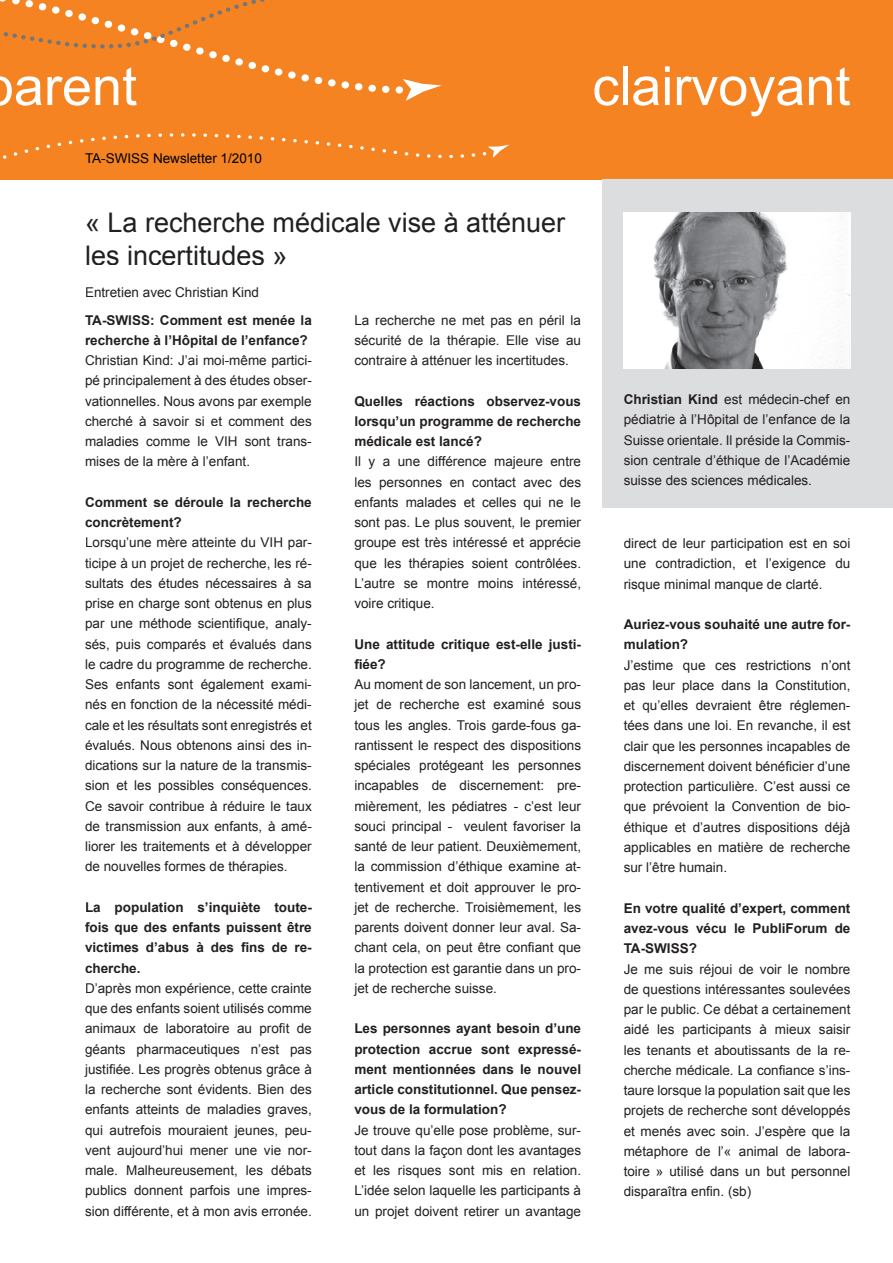
<style>
.page{position:relative;width:893px;height:1263px;background:#fff}
.page>*{position:absolute;margin:0;border:0;box-sizing:border-box;transform-origin:0 0}
.t1{font:54px "Arial";color:#fff}
.t2{font:27px/32.4px "Arial";color:#231f20}
.t3{font:13.5px/20.2px "Arial";color:#231f20;text-align:justify}
.t4{font:700 13.5px/20.2px "Arial";color:#231f20}
.t5{font:13.5px "Arial";color:#000}
.s1{font-weight:700}
</style>
<div class="page">
<div style="left:0;top:0;width:893px;height:179px;background:#f58322"></div>
<svg style="left:3px;top:155px;width:4px;height:4px"></svg>
<svg style="left:14px;top:152px;width:4px;height:4px"></svg>
<svg style="left:24px;top:149px;width:4px;height:4px"></svg>
<svg style="left:35px;top:147px;width:4px;height:4px"></svg>
<svg style="left:46px;top:145px;width:4px;height:3px"></svg>
<svg style="left:58px;top:142px;width:3px;height:4px"></svg>
<svg style="left:80px;top:139px;width:4px;height:4px"></svg>
<svg style="left:91px;top:138px;width:4px;height:3px"></svg>
<svg style="left:102px;top:137px;width:4px;height:3px"></svg>
<svg style="left:113px;top:136px;width:4px;height:3px"></svg>
<svg style="left:136px;top:134px;width:3px;height:4px"></svg>
<svg style="left:147px;top:134px;width:4px;height:3px"></svg>
<svg style="left:158px;top:133px;width:4px;height:4px"></svg>
<svg style="left:170px;top:133px;width:3px;height:4px"></svg>
<svg style="left:181px;top:133px;width:3px;height:4px"></svg>
<svg style="left:192px;top:133px;width:4px;height:4px"></svg>
<svg style="left:203px;top:134px;width:4px;height:3px"></svg>
<svg style="left:226px;top:134px;width:3px;height:4px"></svg>
<svg style="left:237px;top:135px;width:4px;height:3px"></svg>
<svg style="left:248px;top:135px;width:4px;height:4px"></svg>
<svg style="left:259px;top:136px;width:4px;height:4px"></svg>
<svg style="left:271px;top:137px;width:3px;height:4px"></svg>
<svg style="left:282px;top:138px;width:4px;height:3px"></svg>
<svg style="left:293px;top:139px;width:4px;height:3px"></svg>
<svg style="left:304px;top:140px;width:4px;height:3px"></svg>
<svg style="left:315px;top:141px;width:4px;height:4px"></svg>
<svg style="left:327px;top:142px;width:3px;height:4px"></svg>
<svg style="left:338px;top:143px;width:4px;height:4px"></svg>
<svg style="left:349px;top:145px;width:4px;height:3px"></svg>
<svg style="left:360px;top:146px;width:4px;height:4px"></svg>
<svg style="left:371px;top:148px;width:4px;height:3px"></svg>
<svg style="left:382px;top:149px;width:4px;height:4px"></svg>
<svg style="left:393px;top:150px;width:4px;height:4px"></svg>
<svg style="left:405px;top:152px;width:3px;height:4px"></svg>
<svg style="left:416px;top:153px;width:3px;height:4px"></svg>
<svg style="left:427px;top:154px;width:4px;height:4px"></svg>
<svg style="left:438px;top:155px;width:4px;height:3px"></svg>
<svg style="left:449px;top:155px;width:4px;height:3px"></svg>
<svg style="left:460px;top:154px;width:4px;height:4px"></svg>
<svg style="left:472px;top:153px;width:3px;height:4px"></svg>
<svg style="left:483px;top:145px;width:26px;height:13px"></svg>
<div style="left:301px;top:74px;width:8px;height:8px;background:#fff;border-radius:3px"></div>
<div style="left:314px;top:77px;width:9px;height:7px;background:#fff;border-radius:3px"></div>
<div style="left:328px;top:79px;width:8px;height:8px;background:#fff;border-radius:3px"></div>
<div style="left:341px;top:81px;width:8px;height:8px;background:#fff;border-radius:50%"></div>
<svg style="left:355px;top:83px;width:8px;height:8px"></svg>
<svg style="left:368px;top:84px;width:8px;height:8px"></svg>
<div style="left:382px;top:86px;width:8px;height:7px;background:#fff;border-radius:50%"></div>
<div style="left:395px;top:86px;width:8px;height:8px;background:#fff;border-radius:50%"></div>
<svg style="left:403px;top:79px;width:39px;height:22px"></svg>
<svg style="left:0;top:0;width:296px;height:79px"></svg>
<div style="left:602px;top:179px;width:291px;height:328px;background:#dcdddf"></div>
<img style="left:623px;top:212px;width:227px;height:157px">
<h1 class="t1" style="left:14px;top:51px;width:125px">arent</h1>
<h1 class="t1" style="left:592px;top:51px;width:260px">clairvoyant</h1>
<p class="t5" style="left:85px;top:149px;width:178px">TA-SWISS Newsletter 1/2010</p>
<h2 class="t2" style="left:85px;top:207px;width:482px">« La recherche médicale vise à atténuer les incertitudes »</h2>
<p class="t3" style="left:85px;top:282px;width:176px">Entretien avec Christian Kind</p>
<p class="t4" style="left:85px;top:310px;width:228px">TA-SWISS: Comment est menée la recherche à l’Hôpital de l’enfance?</p>
<p class="t3" style="left:85px;top:350px;width:228px">Christian Kind: J’ai moi-même partici&shy;pé principalement à des études obser&shy;vationnelles. Nous avons par exemple cherché à savoir si et comment des maladies comme le VIH sont trans&shy;mises de la mère à l’enfant.</p>
<p class="t4" style="left:85px;top:492px;width:228px">Comment se déroule la recherche concrètement?</p>
<p class="t3" style="left:85px;top:533px;width:228px">Lorsqu’une mère atteinte du VIH par&shy;ticipe à un projet de recherche, les ré&shy;sultats des études nécessaires à sa prise en charge sont obtenus en plus par une méthode scientifique, analy&shy;sés, puis comparés et évalués dans le cadre du programme de recherche.<br>Ses enfants sont également exami&shy;nés en fonction de la nécessité médi&shy;cale et les résultats sont enregistrés et évalués. Nous obtenons ainsi des in&shy;dications sur la nature de la transmis&shy;sion et les possibles conséquences.<br>Ce savoir contribue à réduire le taux de transmission aux enfants, à amé&shy;liorer les traitements et à développer de nouvelles formes de thérapies.</p>
<p class="t4" style="left:85px;top:897px;width:228px;text-align:justify">La population s’inquiète toute&shy;fois que des enfants puissent être victimes d’abus à des fins de re&shy;cherche.</p>
<p class="t3" style="left:85px;top:978px;width:228px">D’après mon expérience, cette crainte que des enfants soient utilisés comme animaux de laboratoire au profit de géants pharmaceutiques n’est pas justifiée. Les progrès obtenus grâce à la recherche sont évidents. Bien des enfants atteints de maladies graves, qui autrefois mouraient jeunes, peu&shy;vent aujourd’hui mener une vie nor&shy;male. Malheureusement, les débats publics donnent parfois une impres&shy;sion différente, et à mon avis erronée.</p>
<p class="t3" style="left:354px;top:310px;width:228px">La recherche ne met pas en péril la sécurité de la thérapie. Elle vise au contraire à atténuer les incertitudes.</p>
<p class="t4" style="left:354px;top:391px;width:228px;text-align:justify">Quelles réactions observez-vous lorsqu’un programme de recherche médicale est lancé?</p>
<p class="t3" style="left:354px;top:452px;width:228px">Il y a une différence majeure entre les personnes en contact avec des enfants malades et celles qui ne le sont pas. Le plus souvent, le premier groupe est très intéressé et apprécie que les thérapies soient contrôlées.<br>L’autre se montre moins intéressé, voire critique.</p>
<p class="t4" style="left:354px;top:634px;width:228px">Une attitude critique est-elle justi&shy;fiée?</p>
<p class="t3" style="left:354px;top:674px;width:228px">Au moment de son lancement, un pro&shy;jet de recherche est examiné sous tous les angles. Trois garde-fous ga&shy;rantissent le respect des dispositions spéciales protégeant les personnes incapables de discernement: pre&shy;mièrement, les pédiatres - c’est leur souci principal - veulent favoriser la santé de leur patient. Deuxièmement, la commission d’éthique examine at&shy;tentivement et doit approuver le pro&shy;jet de recherche. Troisièmement, les parents doivent donner leur aval. Sa&shy;chant cela, on peut être confiant que la protection est garantie dans un pro&shy;jet de recherche suisse.</p>
<p class="t4" style="left:354px;top:1019px;width:228px;text-align:justify">Les personnes ayant besoin d’une protection accrue sont expressé&shy;ment mentionnées dans le nouvel article constitutionnel. Que pensez&shy;vous de la formulation?</p>
<p class="t3" style="left:354px;top:1120px;width:228px">Je trouve qu’elle pose problème, sur&shy;tout dans la façon dont les avantages et les risques sont mis en relation.<br>L’idée selon laquelle les participants à un projet doivent retirer un avantage</p>
<p class="t3" style="left:624px;top:389px;width:228px"><span class="s1">Christian Kind</span> est médecin-chef en pédiatrie à l’Hôpital de l’enfance de la Suisse orientale. Il préside la Commis&shy;sion centrale d’éthique de l’Académie suisse des sciences médicales.</p>
<p class="t3" style="left:624px;top:533px;width:228px">direct de leur participation est en soi une contradiction, et l’exigence du risque minimal manque de clarté.</p>
<p class="t4" style="left:624px;top:615px;width:228px">Auriez-vous souhaité une autre for&shy;mulation?</p>
<p class="t3" style="left:624px;top:655px;width:228px">J’estime que ces restrictions n’ont pas leur place dans la Constitution, et qu’elles devraient être réglemen&shy;tées dans une loi. En revanche, il est clair que les personnes incapables de discernement doivent bénéficier d’une protection particulière. C’est aussi ce que prévoient la Convention de bio&shy;éthique et d’autres dispositions déjà applicables en matière de recherche sur l’être humain.</p>
<p class="t4" style="left:624px;top:898px;width:228px;text-align:justify">En votre qualité d’expert, comment avez-vous vécu le PubliForum de TA-SWISS?</p>
<p class="t3" style="left:624px;top:959px;width:228px">Je me suis réjoui de voir le nombre de questions intéressantes soulevées par le public. Ce débat a certainement aidé les participants à mieux saisir les tenants et aboutissants de la re&shy;cherche médicale. La confiance s’ins&shy;taure lorsque la population sait que les projets de recherche sont développés et menés avec soin. J’espère que la métaphore de l’« animal de labora&shy;toire » utilisé dans un but personnel disparaîtra enfin. (sb)</p>
</div>
